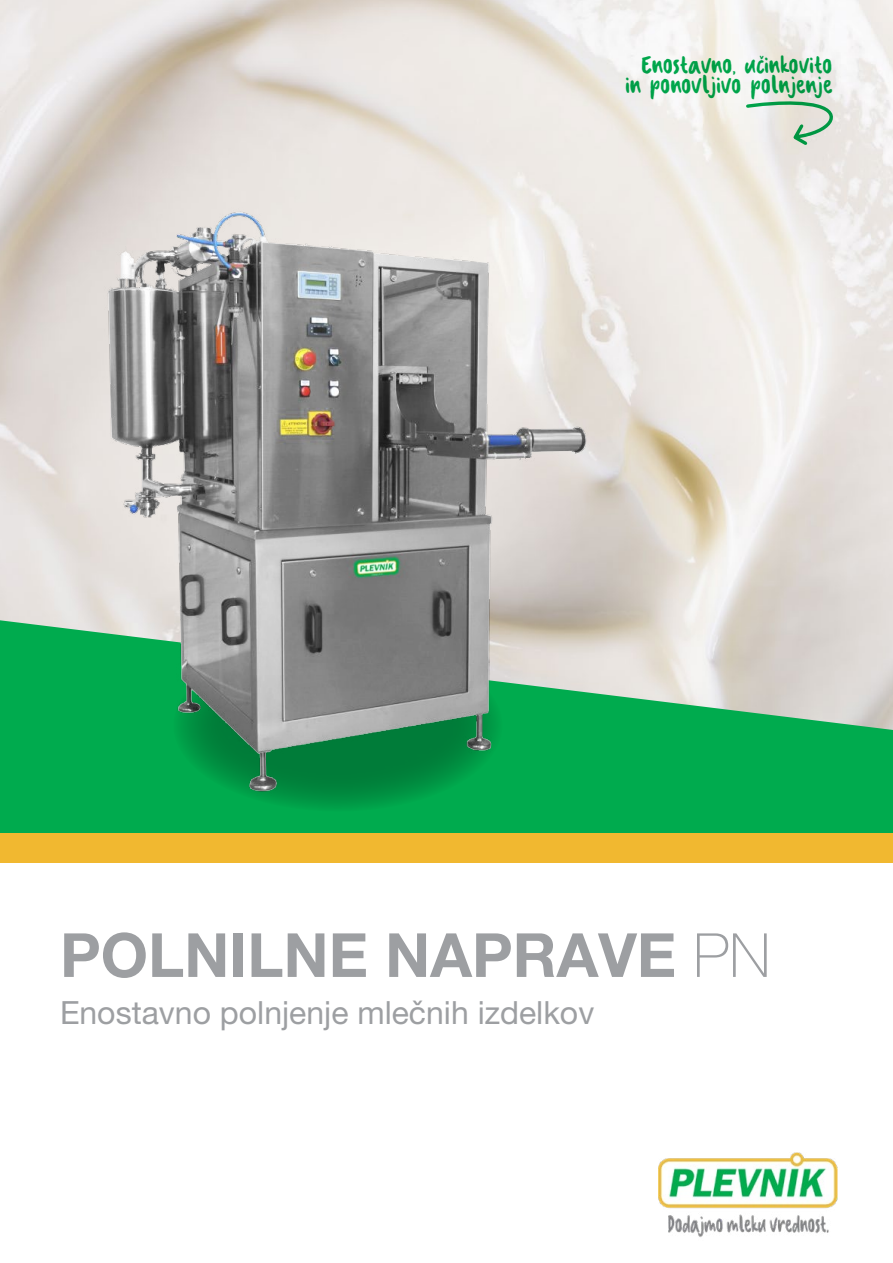
<style>
.page{position:relative;width:893px;height:1263px;background:#fff}
.page>*{position:absolute;margin:0;border:0;box-sizing:border-box;transform-origin:0 0}
.t1{font:700 60.9px "Helvetica Neue LT Pro";color:#9d9fa2}
.t2{font:31.95px "Helvetica Neue LT Pro";color:#9d9fa2}
.t3{font:25.95px/20.4px "Sookie";color:#00ab4e;text-align:right}
.s1{font-weight:100}
</style>
<div class="page">
<img style="left:0;top:0;width:893px;height:620px">
<svg style="left:0;top:620px;width:893px;height:213px;fill:#00ab4e"></svg>
<div style="left:0;top:833px;width:893px;height:29px;background:#f1b830"></div>
<img style="left:79px;top:177px;width:531px;height:630px">
<svg style="left:744px;top:99px;width:103px;height:47px"></svg>
<img style="left:659px;top:1152px;width:178px;height:85px">
<p class="t3" style="left:626px;top:54px;width:209px">Enostavno, učinkovito in ponovljivo polnjenje</p>
<h1 class="t1" style="left:60px;top:917px;width:712px">POLNILNE NAPRAVE <span class="s1">PN</span></h1>
<p class="t2" style="left:60px;top:994px;width:536px">Enostavno polnjenje mlečnih izdelkov</p>
</div>
